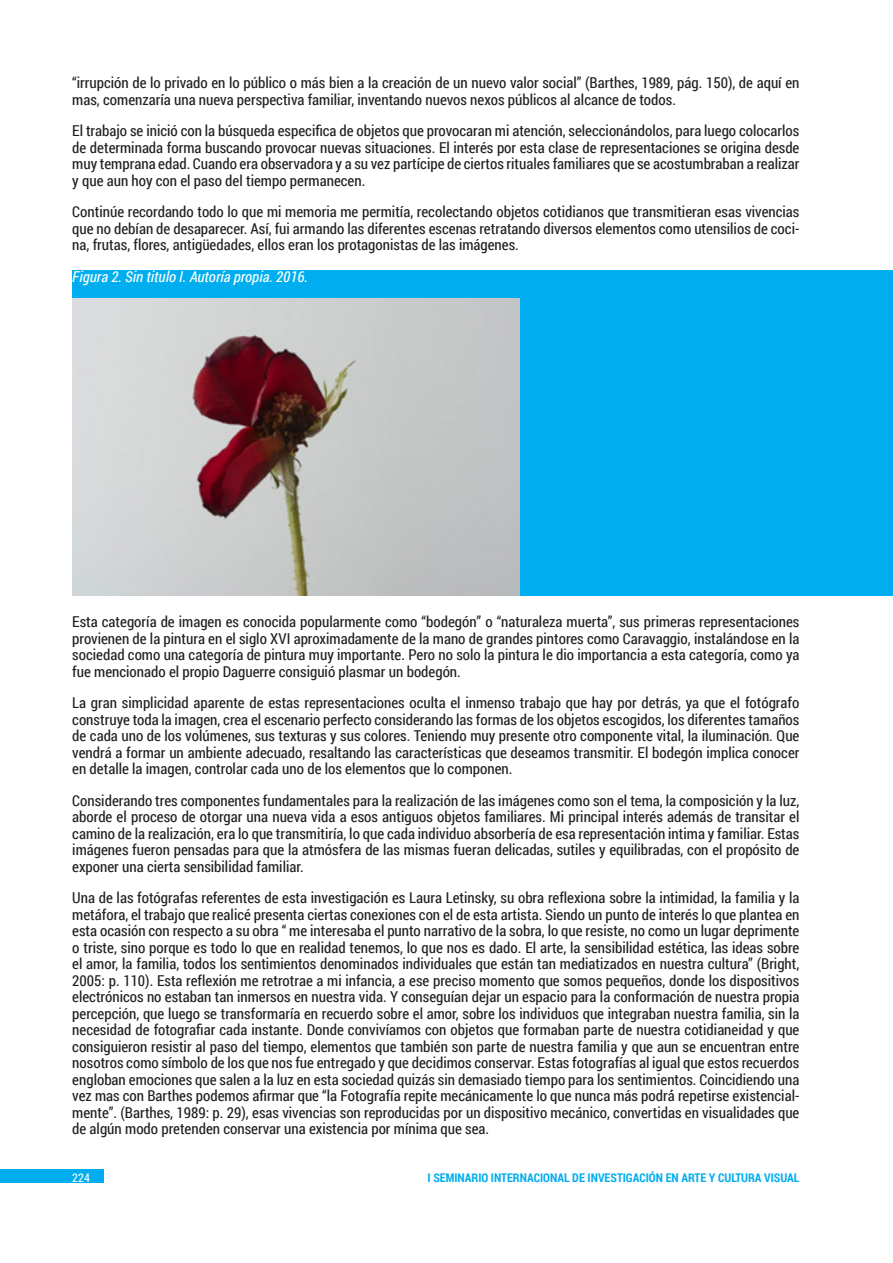
<style>
.page{position:relative;width:893px;height:1263px;background:#fff}
.page>*{position:absolute;margin:0;border:0;box-sizing:border-box;transform-origin:0 0}
.Normal_CV{font:15px/16.5px "Roboto Condensed";color:#231f20;text-align:justify}
.Imagen_Tabla_CV{font:italic 15px "Roboto Condensed";color:#fff}
.t1{font:700 12px "Roboto Condensed";color:#00aeef}
.t2{font:12px "Roboto Condensed";color:#fff}
</style>
<div class="page">
<div style="left:0;top:1169px;width:104px;height:14px;background:#00aeef"></div>
<div style="left:72px;top:270px;width:821px;height:326px;background:#00aeef"></div>
<img style="left:72px;top:298px;width:448px;height:298px">
<p class="Normal_CV" style="left:72px;top:74px;width:729px">“irrupción de lo privado en lo público o más bien a la creación de un nuevo valor social” (Barthes, 1989, pág. 150), de aquí en mas, comenzaría una nueva perspectiva familiar, inventando nuevos nexos públicos al alcance de todos.</p>
<p class="Normal_CV" style="left:72px;top:122px;width:729px">El trabajo se inició con la búsqueda especifica de objetos que provocaran mi atención, seleccionándolos, para luego colocarlos de determinada forma buscando provocar nuevas situaciones. El interés por esta clase de representaciones se origina desde muy temprana edad. Cuando era observadora y a su vez partícipe de ciertos rituales familiares que se acostumbraban a realizar y que aun hoy con el paso del tiempo permanecen.</p>
<p class="Normal_CV" style="left:72px;top:203px;width:729px">Continúe recordando todo lo que mi memoria me permitía, recolectando objetos cotidianos que transmitieran esas vivencias que no debían de desaparecer. Así, fui armando las diferentes escenas retratando diversos elementos como utensilios de coci&shy;na, frutas, flores, antigüedades, ellos eran los protagonistas de las imágenes.</p>
<p class="Imagen_Tabla_CV" style="left:72px;top:266px;width:237px">Figura 2. Sin titulo I. Autoría propia. 2016.</p>
<p class="Normal_CV" style="left:72px;top:613px;width:729px">Esta categoría de imagen es conocida popularmente como “bodegón” o “naturaleza muerta”, sus primeras representaciones provienen de la pintura en el siglo XVI aproximadamente de la mano de grandes pintores como Caravaggio, instalándose en la sociedad como una categoría de pintura muy importante. Pero no solo la pintura le dio importancia a esta categoría, como ya fue mencionado el propio Daguerre consiguió plasmar un bodegón.</p>
<p class="Normal_CV" style="left:72px;top:694px;width:729px">La gran simplicidad aparente de estas representaciones oculta el inmenso trabajo que hay por detrás, ya que el fotógrafo construye toda la imagen, crea el escenario perfecto considerando las formas de los objetos escogidos, los diferentes tamaños de cada uno de los volúmenes, sus texturas y sus colores. Teniendo muy presente otro componente vital, la iluminación. Que vendrá a formar un ambiente adecuado, resaltando las características que deseamos transmitir. El bodegón implica conocer en detalle la imagen, controlar cada uno de los elementos que lo componen.</p>
<p class="Normal_CV" style="left:72px;top:792px;width:729px">Considerando tres componentes fundamentales para la realización de las imágenes como son el tema, la composición y la luz, aborde el proceso de otorgar una nueva vida a esos antiguos objetos familiares. Mi principal interés además de transitar el camino de la realización, era lo que transmitiría, lo que cada individuo absorbería de esa representación intima y familiar. Estas imágenes fueron pensadas para que la atmósfera de las mismas fueran delicadas, sutiles y equilibradas, con el propósito de exponer una cierta sensibilidad familiar.</p>
<p class="Normal_CV" style="left:72px;top:889px;width:729px">Una de las fotógrafas referentes de esta investigación es Laura Letinsky, su obra reflexiona sobre la intimidad, la familia y la metáfora, el trabajo que realicé presenta ciertas conexiones con el de esta artista. Siendo un punto de interés lo que plantea en esta ocasión con respecto a su obra “ me interesaba el punto narrativo de la sobra, lo que resiste, no como un lugar deprimente o triste, sino porque es todo lo que en realidad tenemos, lo que nos es dado. El arte, la sensibilidad estética, las ideas sobre el amor, la familia, todos los sentimientos denominados individuales que están tan mediatizados en nuestra cultura” (Bright, 2005: p. 110). Esta reflexión me retrotrae a mi infancia, a ese preciso momento que somos pequeños, donde los dispositivos electrónicos no estaban tan inmersos en nuestra vida. Y conseguían dejar un espacio para la conformación de nuestra propia percepción, que luego se transformaría en recuerdo sobre el amor, sobre los individuos que integraban nuestra familia, sin la necesidad de fotografiar cada instante. Donde convivíamos con objetos que formaban parte de nuestra cotidianeidad y que consiguieron resistir al paso del tiempo, elementos que también son parte de nuestra familia y que aun se encuentran entre nosotros como símbolo de los que nos fue entregado y que decidimos conservar. Estas fotografías al igual que estos recuerdos engloban emociones que salen a la luz en esta sociedad quizás sin demasiado tiempo para los sentimientos. Coincidiendo una vez mas con Barthes podemos afirmar que “la Fotografía repite mecánicamente lo que nunca más podrá́ repetirse existencial&shy;mente”. (Barthes, 1989: p. 29), esas vivencias son reproducidas por un dispositivo mecánico, convertidas en visualidades que de algún modo pretenden conservar una existencia por mínima que sea.</p>
<p class="t2" style="left:72px;top:1169px;width:19px">224</p>
<p class="t1" style="left:428px;top:1169px;width:373px">I SEMINARIO INTERNACIONAL DE INVESTIGACIÓN EN ARTE Y CULTURA VISUAL</p>
</div>
